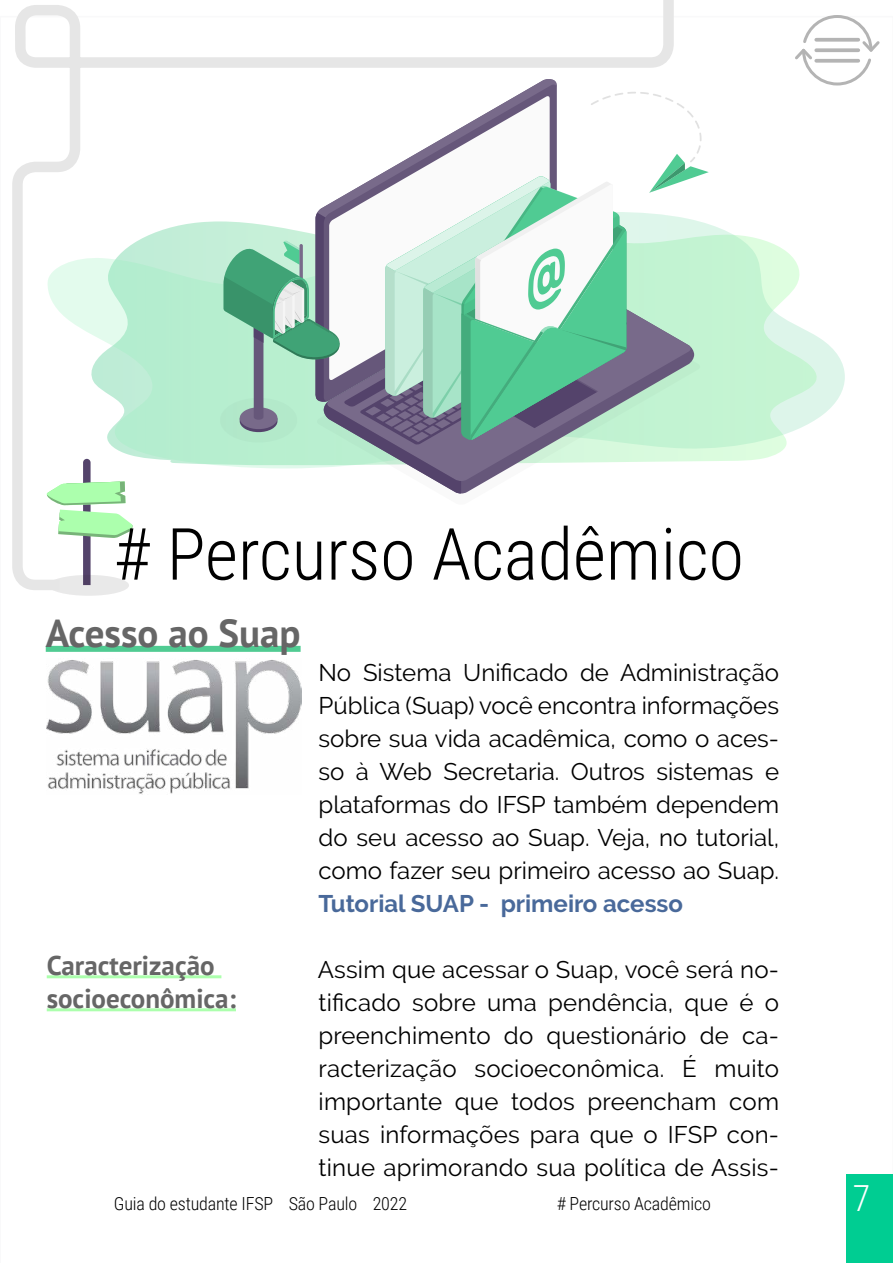
<style>
.page{position:relative;width:893px;height:1263px;background:#fff}
.page>*{position:absolute;margin:0;border:0;box-sizing:border-box;transform-origin:0 0}
._00_AbreCap{font:300 72px "Roboto Condensed";color:#000}
.t1{font:700 39px "PT Sans";color:#666}
.t2{font:300 36px "Roboto Condensed";color:#fff}
.t3{font:700 27px/33px "PT Sans";color:#666}
._04_TextoGeral0{font:24px/33px "Raleway";color:#000;text-align:justify}
._04_textoP3{font:24px/33px "Raleway";letter-spacing:.01em;color:#000;text-align:justify}
._00_AbreCap-2{font:300 18px "Roboto Condensed";letter-spacing:-.01em;color:#000}
.s1{font-weight:700;color:#49699a}
</style>
<div class="page">
<div style="left:846px;top:1174px;width:47px;height:89px;background:#00cd92"></div>
<div style="left:46px;top:646px;width:255px;height:6px;background:#50cb92"></div>
<img style="left:47px;top:660px;width:255px;height:135px">
<hr style="left:47px;top:975px;width:174px;height:3px;background:#acffad">
<hr style="left:47px;top:1008px;width:189px;height:3px;background:#acffad">
<svg style="left:709px;top:224px;width:136px;height:237px"></svg>
<svg style="left:679px;top:104px;width:30px;height:358px"></svg>
<div style="left:48px;top:575px;width:81px;height:21px;background:#e9e9e9;border-radius:50%"></div>
<svg style="left:12px;top:0;width:667px;height:590px"></svg>
<svg style="left:795px;top:15px;width:85px;height:71px"></svg>
<p class="_00_AbreCap" style="left:114px;top:504px;width:632px"># Percurso Acadêmico</p>
<p class="t1" style="left:46px;top:608px;width:256px">Acesso ao Suap</p>
<p class="t3" style="left:47px;top:948px;width:191px">Caracterização socioeconômica:</p>
<p class="_04_TextoGeral0" style="left:319px;top:656px;width:462px">No Sistema Unificado de Administração Pública (Suap) você encontra informações sobre sua vida acadêmica, como o aces&shy;so à Web Secretaria. Outros sistemas e plataformas do IFSP também dependem do seu acesso ao Suap. Veja, no tutorial, como fazer seu primeiro acesso ao Suap.<br><span class="s1">Tutorial SUAP - primeiro acesso</span></p>
<p class="_04_textoP3" style="left:318px;top:953px;width:463px">Assim que acessar o Suap, você será no&shy;tificado sobre uma pendência, que é o preenchimento do questionário de ca&shy;racterização socioeconômica. É muito importante que todos preencham com suas informações para que o IFSP con&shy;tinue aprimorando sua política de Assis-</p>
<p class="_00_AbreCap-2" style="left:114px;top:1190px;width:295px">Guia do estudante IFSP São Paulo 2022</p>
<p class="_00_AbreCap-2" style="left:557px;top:1190px;width:156px"># Percurso Acadêmico</p>
<h3 class="t2" style="left:853px;top:1173px;width:19px">7</h3>
</div>
